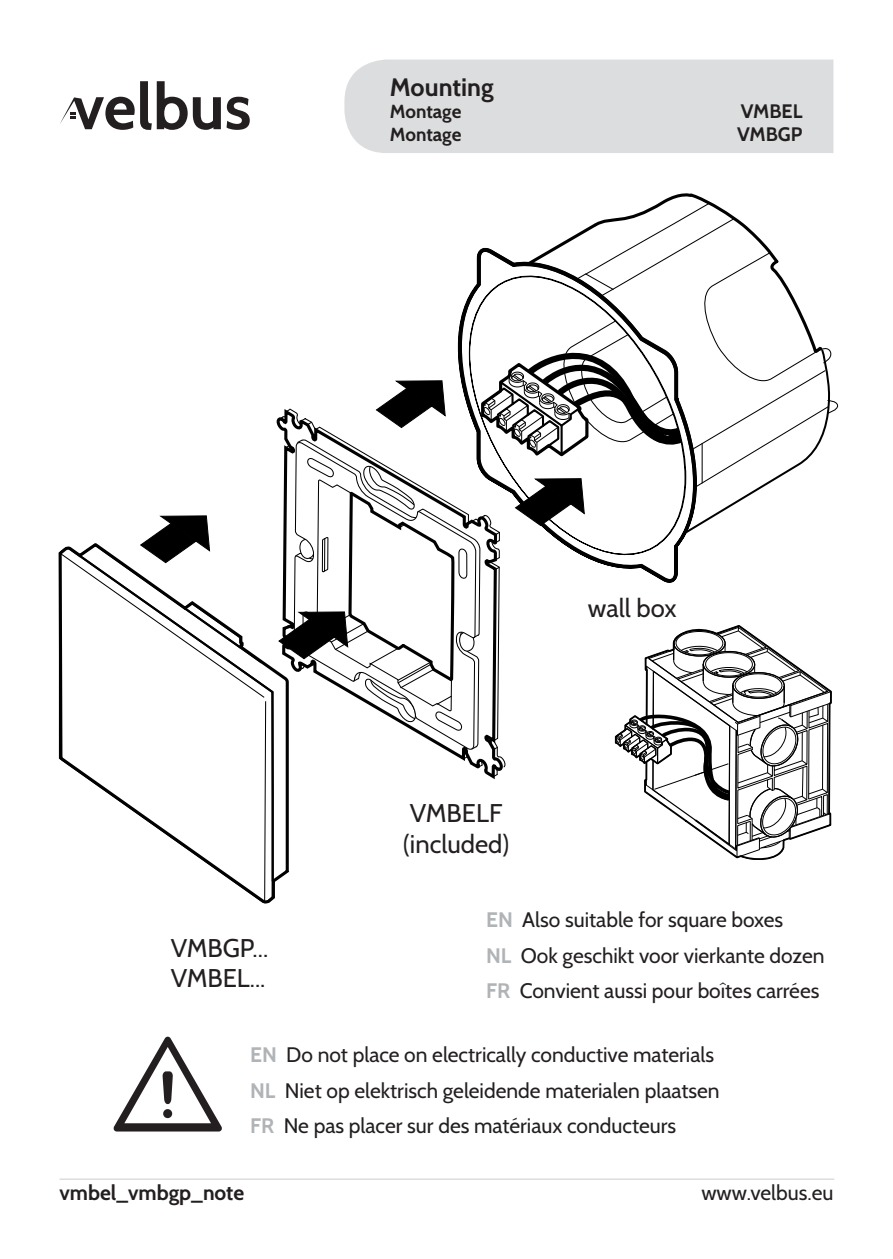
<style>
.page{position:relative;width:893px;height:1259px;background:#fff}
.page>*{position:absolute;margin:0;border:0;box-sizing:border-box;transform-origin:0 0}
.Titel{font:111.6px "Vel Pack";color:#231f20}
.Benamingen{font:25.8px "Cabin";color:#231f20}
.Titel_EN{font:700 25.2px "Cabin";color:#231f20}
.Kleine_titel{font:21px "Cabin";color:#231f20}
.t1{font:700 21px "Cabin";color:#231f20}
.t2{font:700 19.5px "Cabin";letter-spacing:-.005em;color:#231f20}
.Titel_FR_NL_DE_ES{font:700 18.9px "Cabin";color:#231f20}
.s1{font-weight:700;color:#b1b4b6}
</style>
<div class="page">
<svg style="left:58px;top:546px;width:220px;height:358px"></svg>
<svg style="left:77px;top:515px;width:188px;height:150px"></svg>
<svg style="left:278px;top:193px;width:561px;height:687px"></svg>
<svg style="left:227px;top:97px;width:23px;height:33px"></svg>
<svg style="left:60px;top:81px;width:161px;height:49px"></svg>
<div style="left:344px;top:60px;width:489px;height:93px;background:#dcddde"></div>
<hr style="left:60px;top:1178px;width:774px;height:2px;background:#dcddde">
<p class="Titel_EN" style="left:390px;top:72px;width:105px">Mounting</p>
<p class="Titel_FR_NL_DE_ES" style="left:390px;top:100px;width:73px">Montage</p>
<p class="Titel_FR_NL_DE_ES" style="left:390px;top:123px;width:73px">Montage</p>
<p class="t2" style="left:741px;top:99px;width:63px">VMBEL</p>
<p class="t2" style="left:737px;top:122px;width:67px">VMBGP</p>
<p class="Benamingen" style="left:171px;top:931px;width:99px">VMBGP...</p>
<p class="Benamingen" style="left:171px;top:962px;width:96px">VMBEL...</p>
<p class="Benamingen" style="left:410px;top:797px;width:94px">VMBELF</p>
<p class="Benamingen" style="left:403px;top:828px;width:107px">(included)</p>
<p class="Benamingen" style="left:588px;top:592px;width:90px">wall box</p>
<p class="Kleine_titel" style="left:486px;top:907px;width:299px"><span class="s1">EN</span> Also suitable for square boxes</p>
<p class="Kleine_titel" style="left:486px;top:942px;width:340px"><span class="s1">NL</span> Ook geschikt voor vierkante dozen</p>
<p class="Kleine_titel" style="left:486px;top:978px;width:335px"><span class="s1">FR</span> Convient aussi pour boîtes carrées</p>
<p class="Titel" style="left:114px;top:1027px;width:110px">u</p>
<p class="Kleine_titel" style="left:250px;top:1042px;width:466px"><span class="s1">EN</span> Do not place on electrically conductive materials</p>
<p class="Kleine_titel" style="left:250px;top:1077px;width:471px"><span class="s1">NL</span> Niet op elektrisch geleidende materialen plaatsen</p>
<p class="Kleine_titel" style="left:250px;top:1113px;width:428px"><span class="s1">FR</span> Ne pas placer sur des matériaux conducteurs</p>
<p class="t1" style="left:60px;top:1180px;width:186px">vmbel_vmbgp_note</p>
<p class="Kleine_titel" style="left:701px;top:1179px;width:134px">www.velbus.eu</p>
</div>
